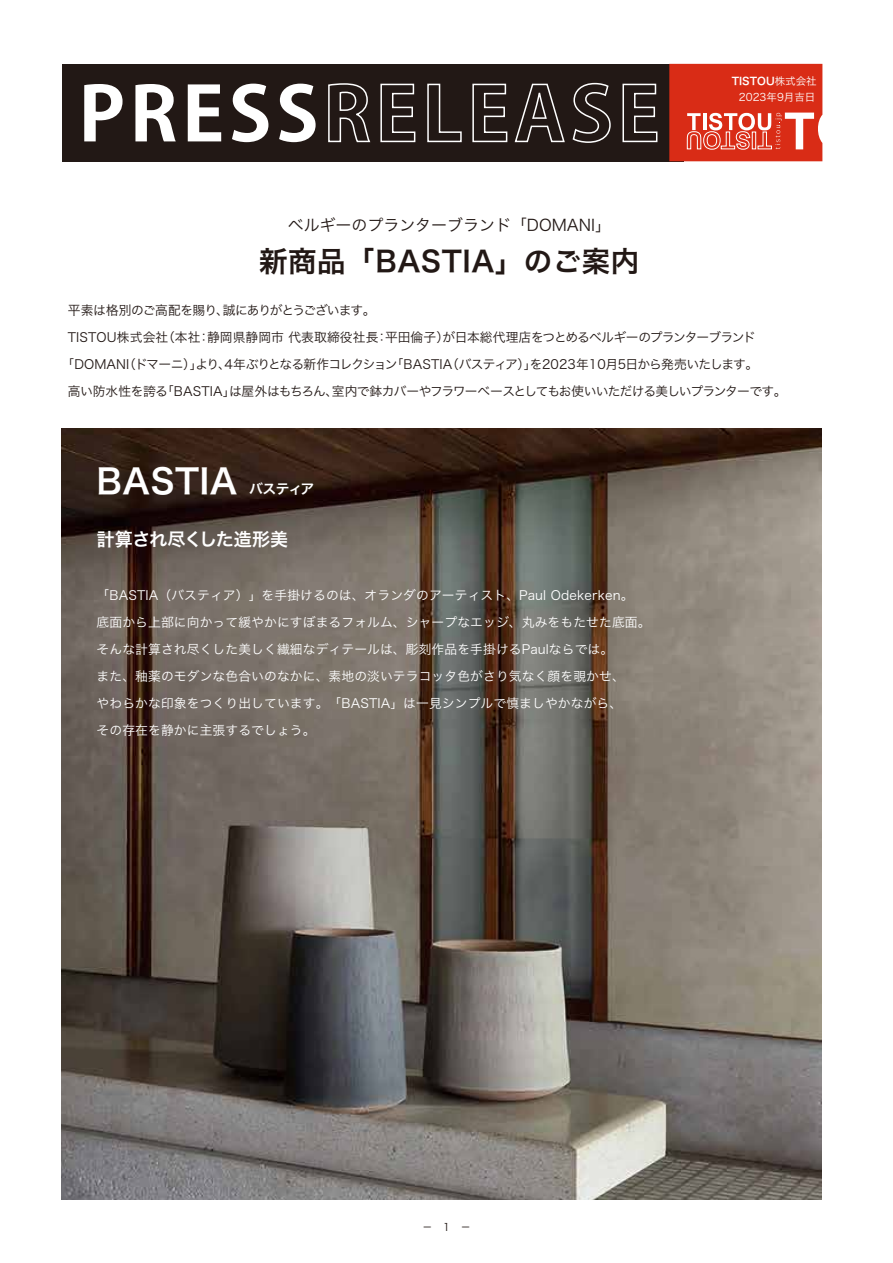
<style>
.page{position:relative;width:893px;height:1263px;background:#fff}
.page>*{position:absolute;margin:0;border:0;box-sizing:border-box;transform-origin:0 0}
.t1{font:700 74.1px "Koz Go Pro";letter-spacing:.06em;color:#fff;scale:1.05 1}
.t2{font:34.05px "Hira Kaku Pro W6";letter-spacing:.01em;color:#fff}
.t3{font:28.5px "Hira Kaku Pro W6";letter-spacing:.02em;color:#221815}
.t4{font:18px "Hira Kaku Pro W6";letter-spacing:-.025em;color:#fff}
.t5{font:15.9px "Hira Kaku Pro W3";color:#221815}
.t6{font:13.8px "Hira Kaku Pro W6";letter-spacing:-.07em;color:#fff}
.t7{font:12.75px/27px "Hira Kaku Pro W3";letter-spacing:.01em;color:#fff}
.t8{font:12.75px "Hira Kaku Pro W3";letter-spacing:-.035em;color:#221815}
.t9{font:12.75px "Hira Kaku Pro W3";color:#221815}
.t10{font:12.75px "Hira Kaku Pro W3";letter-spacing:-.07em;color:#221815}
.t11{font:10.5px "Hira Kaku Pro W6";color:#fff}
.t12{font:10.5px "Hira Kaku Pro W3";color:#fff}
.t13{font:10.5px "Hira Kaku Pro W3";color:#221815}
.s1{font-family:"Hira Kaku Pro W3"}
</style>
<div class="page">
<img style="left:61px;top:428px;width:761px;height:772px">
<div style="left:63px;top:64px;width:621px;height:97px;background:#221815"></div>
<svg style="left:328px;top:83px;width:43px;height:60px"></svg>
<svg style="left:380px;top:83px;width:36px;height:60px"></svg>
<svg style="left:427px;top:83px;width:35px;height:60px"></svg>
<svg style="left:472px;top:83px;width:36px;height:60px"></svg>
<svg style="left:514px;top:83px;width:51px;height:60px"></svg>
<svg style="left:572px;top:82px;width:39px;height:61px"></svg>
<svg style="left:622px;top:83px;width:36px;height:60px"></svg>
<svg style="left:669px;top:64px;width:153px;height:97px;background:#db412d"></svg>
<h1 class="t1" style="left:78px;top:66px;width:230px">PRESS</h1>
<p class="t5" style="left:288px;top:211px;width:325px">ベルギーのプランターブランド「DOMANI」</p>
<h3 class="t3" style="left:259px;top:235px;width:382px">新商品「BASTIA」のご案内</h3>
<p class="t11" style="left:732px;top:71px;width:86px">TISTOU<span class="s1">株式会社</span></p>
<p class="t12" style="left:739px;top:87px;width:78px">2023年9月吉日</p>
<p class="t10" style="left:68px;top:298px;width:309px">平素は格別のご高配を賜り、誠にありがとうございます。</p>
<p class="t9" style="left:68px;top:325px;width:689px">TISTOU株式会社（本社：静岡県静岡市 代表取締役社長：平田倫子）が日本総代理店をつとめるベルギーのプランターブランド</p>
<p class="t8" style="left:61px;top:352px;width:698px">「DOMANI（ドマーニ）」より、4年ぶりとなる新作コレクション「BASTIA（バスティア）」を2023年10月5日から発売いたします。</p>
<p class="t8" style="left:68px;top:379px;width:720px">高い防水性を誇る「BASTIA」は屋外はもちろん、室内で鉢カバーやフラワーベースとしてもお使いいただける美しいプランターです。</p>
<h2 class="t2" style="left:97px;top:451px;width:142px">BASTIA</h2>
<p class="t6" style="left:249px;top:476px;width:67px">バスティア</p>
<h3 class="t4" style="left:97px;top:523px;width:193px">計算され尽くした造形美</h3>
<p class="t7" style="left:97px;top:581px;width:555px">「BASTIA（バスティア）」を手掛けるのは、オランダのアーティスト、Paul Odekerken。<br>底面から上部に向かって緩やかにすぼまるフォルム、シャープなエッジ、丸みをもたせた底面。そんな計算され尽くした美しく繊細なディテールは、彫刻作品を手掛けるPaulならでは。<br>また、釉薬のモダンな色合いのなかに、素地の淡いテラコッタ色がさり気なく顔を覗かせ、<br>やわらかな印象をつくり出しています。「BASTIA」は一見シンプルで慎ましやかながら、<br>その存在を静かに主張するでしょう。</p>
<p class="t13" style="left:422px;top:1218px;width:50px">－　1　－</p>
</div>
